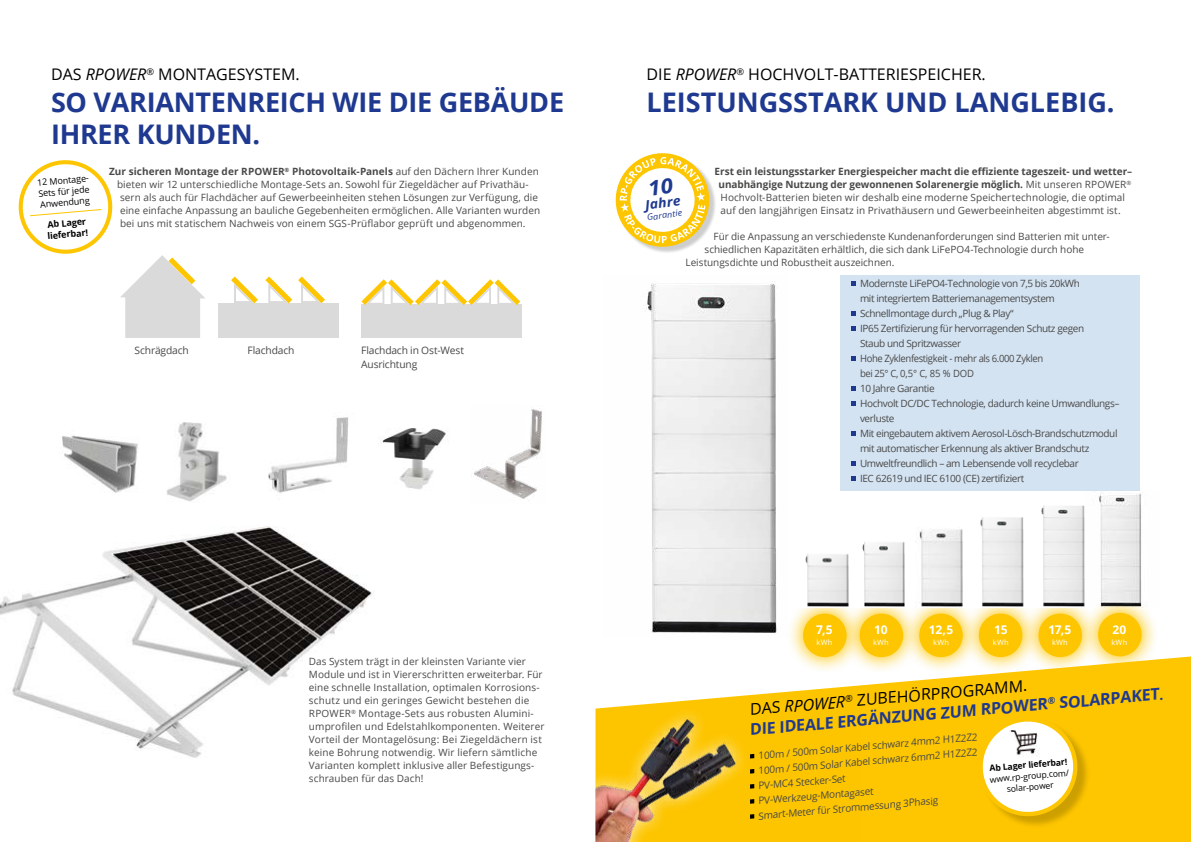
<style>
.page{position:relative;width:1191px;height:842px;background:#fff}
.page>*{position:absolute;margin:0;border:0;box-sizing:border-box;transform-origin:0 0}
.t1{font:700 27px/32px "Open Sans";letter-spacing:-.01em;color:#1e398f}
.t2{font:700 16px/20px "Open Sans";color:#1e398f}
.t3{font:16px "Open Sans";color:#000}
.t4{font:italic 700 13.2px "Open Sans";color:#1e398f;scale:1.06 1}
.t5{font:700 12px "Open Sans";letter-spacing:-.025em;color:#fff}
.t6{font:10.3px/14.1px "Open Sans";letter-spacing:-.015em;color:#494948}
.t7{font:10px/13px "Open Sans";color:#494948}
.t8{font:10px/15px "Open Sans";letter-spacing:-.04em;color:#494948}
.t9{font:9px/11px "Open Sans";color:#000}
.t10{font:700 9px/11px "Open Sans";color:#000}
.t11{font:8.6px/11.2px "Open Sans";color:#000;text-align:center}
.t12{font:700 8.6px "Open Sans";color:#000}
.t13{font:italic 8.6px "Open Sans";color:#1e398f;scale:1.06 1}
.t14{font:7.4px "Open Sans";letter-spacing:.035em;color:#fff}
.s1{font-style:italic}
.s2{font-weight:700}
.s3{font-weight:400;color:#000}
.s4{font-weight:400;font-style:italic;color:#000}
.s5{font-size:14px}
</style>
<div class="page">
<div style="left:617px;top:155px;width:99px;height:99px;background:#000;opacity:.2"></div>
<div style="left:862px;top:656px;width:329px;height:186px;background:#fec600"></div>
<img style="left:595px;top:685px;width:267px;height:157px">
<svg style="left:750px;top:754px;width:4px;height:4px"></svg>
<svg style="left:750px;top:769px;width:4px;height:5px"></svg>
<svg style="left:750px;top:784px;width:4px;height:5px"></svg>
<svg style="left:750px;top:799px;width:4px;height:5px"></svg>
<svg style="left:750px;top:814px;width:4px;height:5px"></svg>
<div style="left:980px;top:719px;width:110px;height:110px;background:#000;opacity:.2"></div>
<svg style="left:978px;top:717px;width:99px;height:101px"></svg>
<img style="left:1009px;top:727px;width:32px;height:33px">
<svg style="left:19px;top:160px;width:93px;height:94px"></svg>
<div style="left:840px;top:275px;width:300px;height:215px;background:#d4e3f2"></div>
<svg style="left:851px;top:281px;width:4px;height:4px"></svg>
<svg style="left:851px;top:311px;width:4px;height:4px"></svg>
<svg style="left:851px;top:326px;width:4px;height:4px"></svg>
<svg style="left:851px;top:356px;width:4px;height:4px"></svg>
<svg style="left:851px;top:386px;width:4px;height:4px"></svg>
<svg style="left:851px;top:401px;width:4px;height:4px"></svg>
<svg style="left:851px;top:431px;width:4px;height:4px"></svg>
<svg style="left:851px;top:461px;width:4px;height:4px"></svg>
<svg style="left:851px;top:476px;width:4px;height:4px"></svg>
<div style="left:841px;top:596px;width:79px;height:79px;background:#fec600;opacity:.96"></div>
<div style="left:859px;top:614px;width:44px;height:43px;background:#fec600;border-radius:50%"></div>
<div style="left:785px;top:596px;width:79px;height:79px;background:#fec600;opacity:.96"></div>
<div style="left:803px;top:614px;width:43px;height:43px;background:#fec600;border-radius:50%"></div>
<div style="left:901px;top:596px;width:79px;height:79px;background:#fec600;opacity:.96"></div>
<div style="left:919px;top:614px;width:43px;height:43px;background:#fec600;border-radius:50%"></div>
<div style="left:1020px;top:596px;width:79px;height:79px;background:#fec600;opacity:.96"></div>
<div style="left:1038px;top:614px;width:44px;height:43px;background:#fec600;border-radius:50%"></div>
<div style="left:1080px;top:595px;width:79px;height:79px;background:#fec600;opacity:.96"></div>
<div style="left:1098px;top:613px;width:43px;height:43px;background:#fec600;border-radius:50%"></div>
<div style="left:961px;top:596px;width:79px;height:79px;background:#fec600;opacity:.96"></div>
<div style="left:978px;top:613px;width:44px;height:44px;background:#fec600;border-radius:50%"></div>
<img style="left:797px;top:542px;width:113px;height:66px">
<img style="left:915px;top:529px;width:53px;height:79px">
<img style="left:972px;top:517px;width:57px;height:91px">
<img style="left:1032px;top:505px;width:53px;height:103px">
<img style="left:1085px;top:490px;width:74px;height:118px">
<img style="left:643px;top:281px;width:144px;height:356px">
<img style="left:268px;top:417px;width:80px;height:76px">
<img style="left:0;top:526px;width:372px;height:232px">
<img style="left:62px;top:435px;width:76px;height:58px">
<img style="left:379px;top:428px;width:68px;height:62px">
<img style="left:473px;top:408px;width:69px;height:93px">
<svg style="left:121px;top:255px;width:84px;height:83px"></svg>
<div style="left:218px;top:303px;width:121px;height:35px;background:#dadada"></div>
<svg style="left:231px;top:276px;width:27px;height:27px"></svg>
<svg style="left:265px;top:276px;width:27px;height:27px"></svg>
<svg style="left:298px;top:276px;width:27px;height:27px"></svg>
<img style="left:166px;top:422px;width:61px;height:80px">
<div style="left:361px;top:305px;width:161px;height:33px;background:#dadada"></div>
<svg style="left:361px;top:279px;width:159px;height:26px"></svg>
<svg style="left:615px;top:153px;width:99px;height:99px"></svg>
<h2 class="t3" style="left:51px;top:63px;width:250px">DAS <span class="s1">RPOWER</span><sup>®</sup> MONTAGESYSTEM.</h2>
<h1 class="t1" style="left:51px;top:86px;width:514px">SO VARIANTENREICH WIE DIE GEBÄUDE<br>IHRER KUNDEN.</h1>
<h2 class="t3" style="left:646px;top:63px;width:341px">DIE <span class="s1">RPOWER</span><sup>®</sup> HOCHVOLT-BATTERIESPEICHER.</h2>
<h1 class="t1" style="left:646px;top:86px;width:469px">LEISTUNGSSTARK UND LANGLEBIG.</h1>
<p class="t9" style="left:37px;top:177px;width:55px;rotate:-5deg">12 Montage-<br>Sets für jede<br>Anwendung</p>
<p class="t10" style="left:46px;top:219px;width:42px;rotate:-5deg">Ab Lager lieferbar!</p>
<p class="t7" style="left:117px;top:165px;width:424px;text-indent:-8px"><span class="s2">Zur sicheren Montage der RPOWER</span><sup>®</sup> <span class="s2">Photovoltaik-Panels</span> auf den Dächern Ihrer Kunden bieten wir 12 unterschiedliche Montage-Sets an. Sowohl für Ziegeldächer auf Privathäu&shy;sern als auch für Flachdächer auf Gewerbeeinheiten stehen Lösungen zur Verfügung, die eine einfache Anpassung an bauliche Gegebenheiten ermöglichen. Alle Varianten wurden bei uns mit statischem Nachweis von einem SGS-Prüflabor geprüft und abgenommen.</p>
<p class="t7" style="left:714px;top:165px;width:419px;text-align:center"><span class="s2">Erst ein leistungsstarker Energiespeicher macht die effiziente tageszeit- und wetter– unabhängige Nutzung der gewonnenen Solarenergie möglich.</span> Mit unseren RPOWER<sup>® </sup>Hochvolt-Batterien bieten wir deshalb eine moderne Speichertechnologie, die optimal auf den langjährigen Einsatz in Privathäusern und Gewerbeeinheiten abgestimmt ist.</p>
<p class="t7" style="left:713px;top:230px;width:397px">Für die Anpassung an verschiedenste Kundenanforderungen sind Batterien mit unter-</p>
<p class="t7" style="left:704px;top:243px;width:381px">schiedlichen Kapazitäten erhältlich, die sich dank LiFePO4-Technologie durch hohe</p>
<p class="t7" style="left:685px;top:256px;width:210px">Leistungsdichte und Robustheit auszeichnen.</p>
<h3 class="t4" style="left:644px;top:196px;width:35px;rotate:-8deg">Jahre</h3>
<p class="t13" style="left:646px;top:212px;width:35px;rotate:-8deg">Garantie</p>
<p class="t6" style="left:135px;top:343px;width:56px">Schrägdach</p>
<p class="t6" style="left:248px;top:343px;width:48px">Flachdach</p>
<p class="t6" style="left:361px;top:343px;width:104px">Flachdach in Ost-West<br>Ausrichtung</p>
<p class="t8" style="left:860px;top:275px;width:261px">Modernste LiFePO4-Technologie von 7,5 bis 20kWh<br>mit integriertem Batteriemanagementsystem Schnellmontage durch „Plug &amp; Play“<br>IP65 Zertifizierung für hervorragenden Schutz gegen<br>Staub und Spritzwasser<br>Hohe Zyklenfestigkeit - mehr als 6.000 Zyklen<br>bei 25° C, 0,5° C, 85 % DOD<br>10 Jahre Garantie<br>Hochvolt DC/DC Technologie, dadurch keine Umwandlungs– verluste<br>Mit eingebautem aktivem Aerosol-Lösch-Brandschutzmodul mit automatischer Erkennung als aktiver Brandschutz Umweltfreundlich – am Lebensende voll recyclebar<br>IEC 62619 und IEC 6100 (CE) zertifiziert</p>
<p class="t7" style="left:309px;top:655px;width:237px">Das System trägt in der kleinsten Variante vier Module und ist in Viererschritten erweiterbar. Für eine schnelle Installation, optimalen Korrosions&shy;schutz und ein geringes Gewicht bestehen die RPOWER<sup>®</sup> Montage-Sets aus robusten Alumini&shy;umprofilen und Edelstahlkomponenten. Weiterer Vorteil der Montagelösung: Bei Ziegeldächern ist keine Bohrung notwendig. Wir liefern sämtliche Varianten komplett inklusive aller Befestigungs&shy;schrauben für das Dach!</p>
<p class="t5" style="left:816px;top:621px;width:18px">7,5</p>
<p class="t14" style="left:816px;top:637px;width:17px">kWh</p>
<p class="t5" style="left:874px;top:621px;width:15px">10</p>
<p class="t14" style="left:873px;top:637px;width:17px">kWh</p>
<p class="t5" style="left:929px;top:621px;width:26px">12,5</p>
<p class="t14" style="left:933px;top:637px;width:17px">kWh</p>
<p class="t5" style="left:994px;top:621px;width:15px">15</p>
<p class="t14" style="left:993px;top:637px;width:17px">kWh</p>
<p class="t5" style="left:1048px;top:621px;width:24px">17,5</p>
<p class="t14" style="left:1052px;top:637px;width:17px">kWh</p>
<p class="t5" style="left:1112px;top:621px;width:15px">20</p>
<p class="t14" style="left:1111px;top:637px;width:17px">kWh</p>
<h2 class="t2" style="left:747px;top:699px;width:416px;rotate:-5deg"><span class="s3">DAS</span> <span class="s4">RPOWER</span><sup>®</sup> <span class="s3">ZUBEHÖRPROGRAMM.<br></span>DIE IDEALE ERGÄNZUNG ZUM RPOWER<sup>®</sup> SOLARPAKET<span class="s5">.</span></h2>
<p class="t7" style="left:757px;top:749px;width:221px;rotate:-5deg">100m / 500m Solar Kabel schwarz 4mm2 H1Z2Z2</p>
<p class="t7" style="left:757px;top:764px;width:221px;rotate:-5deg">100m / 500m Solar Kabel schwarz 6mm2 H1Z2Z2</p>
<p class="t7" style="left:757px;top:779px;width:89px;rotate:-5deg">PV-MC4 Stecker-Set</p>
<p class="t7" style="left:757px;top:794px;width:117px;rotate:-5deg">PV-Werkzeug-Montagaset</p>
<p class="t12" style="left:989px;top:762px;width:79px;rotate:-5deg">Ab Lager lieferbar!</p>
<p class="t11" style="left:989px;top:774px;width:81px;rotate:-5deg">www.rp-group.com/ solar-power</p>
<p class="t7" style="left:757px;top:809px;width:182px;rotate:-5deg">Smart-Meter für Strommessung 3Phasig</p>
</div>
